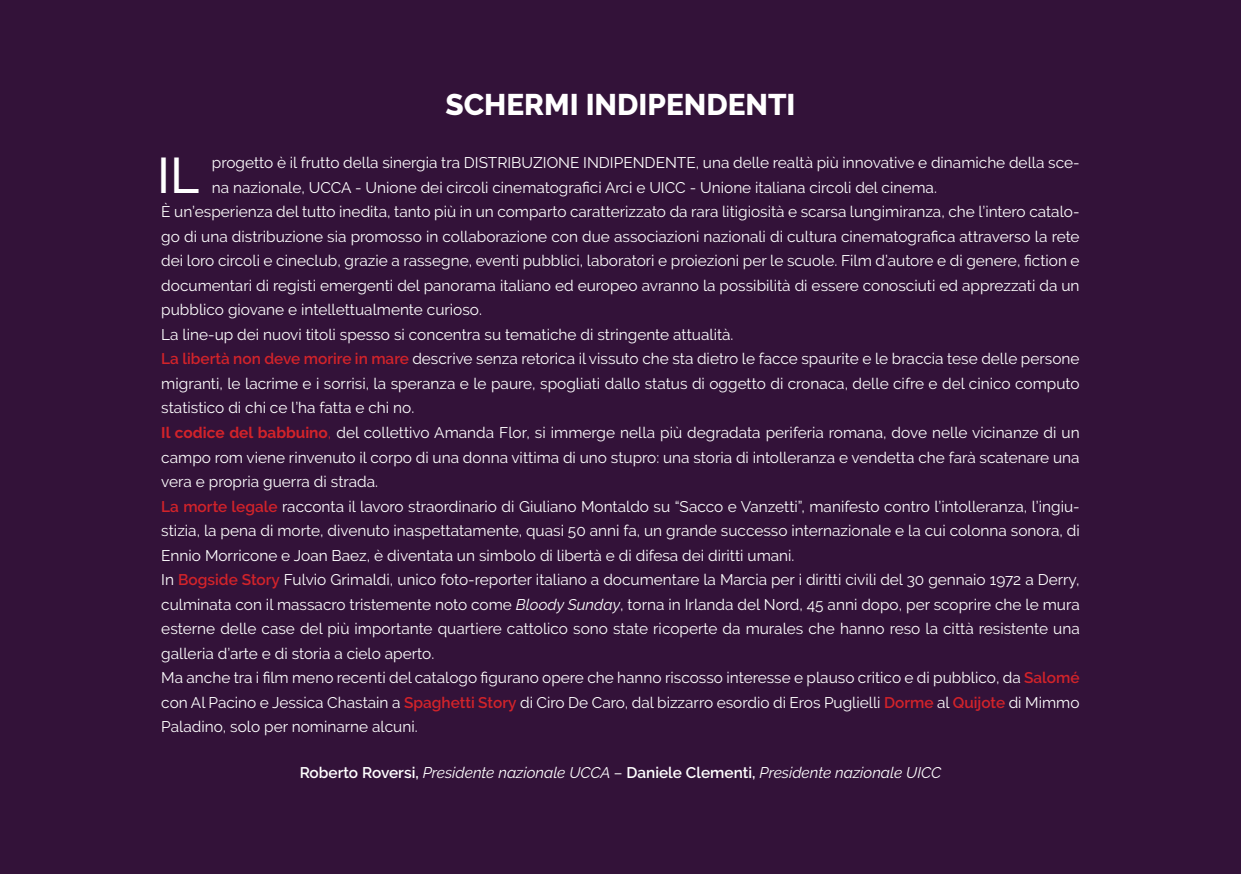
<style>
.page{position:relative;width:1241px;height:874px;background:#fff}
.page>*{position:absolute;margin:0;border:0;box-sizing:border-box;transform-origin:0 0}
.t1{font:500 49.88px "Raleway";color:#fff}
.t2{font:800 29.75px "Raleway";color:#fff}
.t3{font:15.4px "Raleway";color:#fff}
.t4{font:italic 15.4px "Raleway";color:#fff}
.s1{font-weight:600;color:#d2232a}
.s2{font-weight:700;color:#d2232a}
.s3{color:#d2232a}
.s4{font-style:italic}
.s5{font-weight:600;font-style:normal}
.s6{font-style:normal}
</style>
<div class="page">
<div style="left:0;top:0;width:1240px;height:873px;background:#331239"></div>
<h2 class="t2" style="left:445px;top:87px;width:351px">SCHERMI INDIPENDENTI</h2>
<h1 class="t1" style="left:157px;top:146px;width:44px">Il</h1>
<p class="t3" style="left:212px;top:154px;width:869px">progetto è il frutto della sinergia tra DISTRIBUZIONE INDIPENDENTE, una delle realtà più innovative e dinamiche della sce-</p>
<p class="t3" style="left:212px;top:178px;width:726px">na nazionale, UCCA - Unione dei circoli cinematografici Arci e UICC - Unione italiana circoli del cinema.</p>
<p class="t3" style="left:161px;top:203px;width:919px">È un’esperienza del tutto inedita, tanto più in un comparto caratterizzato da rara litigiosità e scarsa lungimiranza, che l’intero catalo-</p>
<p class="t3" style="left:161px;top:227px;width:919px">go di una distribuzione sia promosso in collaborazione con due associazioni nazionali di cultura cinematografica attraverso la rete</p>
<p class="t3" style="left:161px;top:252px;width:919px">dei loro circoli e cineclub, grazie a rassegne, eventi pubblici, laboratori e proiezioni per le scuole. Film d’autore e di genere, fiction e</p>
<p class="t3" style="left:161px;top:276px;width:919px">documentari di registi emergenti del panorama italiano ed europeo avranno la possibilità di essere conosciuti ed apprezzati da un</p>
<p class="t3" style="left:161px;top:301px;width:322px">pubblico giovane e intellettualmente curioso.</p>
<p class="t3" style="left:161px;top:325px;width:573px">La line-up dei nuovi titoli spesso si concentra su tematiche di stringente attualità.</p>
<p class="t3" style="left:161px;top:350px;width:919px"><span class="s1">La libertà non deve morire in mare</span> descrive senza retorica il vissuto che sta dietro le facce spaurite e le braccia tese delle persone</p>
<p class="t3" style="left:161px;top:374px;width:919px">migranti, le lacrime e i sorrisi, la speranza e le paure, spogliati dallo status di oggetto di cronaca, delle cifre e del cinico computo</p>
<p class="t3" style="left:161px;top:399px;width:254px">statistico di chi ce l’ha fatta e chi no.</p>
<p class="t3" style="left:161px;top:423px;width:919px"><span class="s2">Il codice del babbuino</span><span class="s3">,</span> del collettivo Amanda Flor, si immerge nella più degradata periferia romana, dove nelle vicinanze di un</p>
<p class="t3" style="left:161px;top:448px;width:919px">campo rom viene rinvenuto il corpo di una donna vittima di uno stupro: una storia di intolleranza e vendetta che farà scatenare una</p>
<p class="t3" style="left:161px;top:472px;width:218px">vera e propria guerra di strada.</p>
<p class="t3" style="left:161px;top:497px;width:919px"><span class="s1">La morte legale</span> racconta il lavoro straordinario di Giuliano Montaldo su “Sacco e Vanzetti”, manifesto contro l’intolleranza, l’ingiu-</p>
<p class="t3" style="left:161px;top:521px;width:919px">stizia, la pena di morte, divenuto inaspettatamente, quasi 50 anni fa, un grande successo internazionale e la cui colonna sonora, di</p>
<p class="t3" style="left:161px;top:546px;width:634px">Ennio Morricone e Joan Baez, è diventata un simbolo di libertà e di difesa dei diritti umani.</p>
<p class="t3" style="left:161px;top:570px;width:919px">In <span class="s1">Bogside Story</span> Fulvio Grimaldi, unico foto-reporter italiano a documentare la Marcia per i diritti civili del 30 gennaio 1972 a Derry,</p>
<p class="t3" style="left:161px;top:595px;width:919px">culminata con il massacro tristemente noto come <span class="s4">Bloody Sunday</span>, torna in Irlanda del Nord, 45 anni dopo, per scoprire che le mura</p>
<p class="t3" style="left:161px;top:619px;width:919px">esterne delle case del più importante quartiere cattolico sono state ricoperte da murales che hanno reso la città resistente una</p>
<p class="t3" style="left:161px;top:644px;width:274px">galleria d’arte e di storia a cielo aperto.</p>
<p class="t3" style="left:161px;top:668px;width:919px">Ma anche tra i film meno recenti del catalogo figurano opere che hanno riscosso interesse e plauso critico e di pubblico, da <span class="s1">Salomé</span></p>
<p class="t3" style="left:161px;top:693px;width:919px">con Al Pacino e Jessica Chastain a <span class="s1">Spaghetti Story</span> di Ciro De Caro, dal bizzarro esordio di Eros Puglielli <span class="s1">Dorme</span> al <span class="s1">Quijote</span> di Mimmo</p>
<p class="t3" style="left:161px;top:717px;width:258px">Paladino, solo per nominarne alcuni.</p>
<p class="t4" style="left:299px;top:762px;width:643px"><span class="s5">Roberto Roversi,</span> Presidente nazionale UCCA <span class="s6">–</span> <span class="s5">Daniele Clementi,</span> Presidente nazionale UICC</p>
</div>
